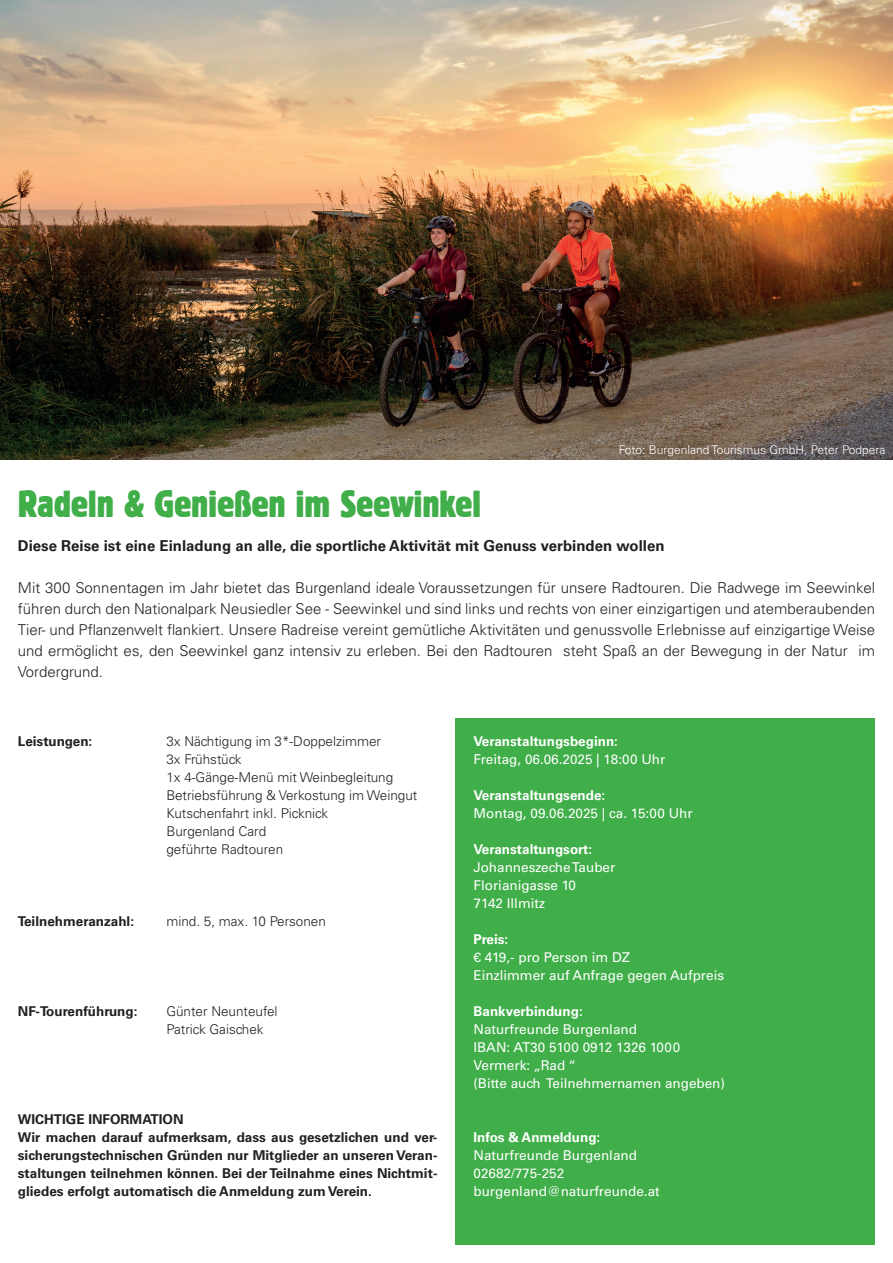
<style>
.page{position:relative;width:893px;height:1263px;background:#fff}
.page>*{position:absolute;margin:0;border:0;box-sizing:border-box;transform-origin:0 0}
.t1{font:condensed 37.5px "Block BE";color:#40ae49}
.t2{font:300 15px/21px "Univers LT Std";color:#231f20;text-align:justify}
.t3{font:700 15px "Univers LT Std";color:#231f20}
.t4{font:13.5px/18px "Univers LT Std";color:#fff}
.t5{font:700 13.5px/18px "Univers LT Std";color:#231f20}
.t6{font:300 13.5px/18px "Univers LT Std";color:#231f20}
.t7{font:700 13.5px "Univers LT Std";color:#fff}
.t8{font:300 12px "Univers LT Std";color:#fff}
</style>
<div class="page">
<div style="left:455px;top:718px;width:420px;height:527px;background:#40ae49"></div>
<img style="left:0;top:0;width:893px;height:460px">
<h1 class="t1" style="left:18px;top:482px;width:465px">Radeln &amp; Genießen im Seewinkel</h1>
<p class="t8" style="left:619px;top:442px;width:268px">Foto: Burgenland Tourismus GmbH, Peter Podpera</p>
<p class="t3" style="left:18px;top:537px;width:648px">Diese Reise ist eine Einladung an alle, die sportliche Aktivität mit Genuss verbinden wollen</p>
<p class="t2" style="left:18px;top:577px;width:859px">Mit 300 Sonnentagen im Jahr bietet das Burgenland ideale Voraussetzungen für unsere Radtouren. Die Radwege im Seewinkel führen durch den Nationalpark Neusiedler See - Seewinkel und sind links und rechts von einer einzigartigen und atemberaubenden Tier- und Pflanzenwelt flankiert. Unsere Radreise vereint gemütliche Aktivitäten und genussvolle Erlebnisse auf einzigartige Weise und ermöglicht es, den Seewinkel ganz intensiv zu erleben. Bei den Radtouren steht Spaß an der Bewegung in der Natur im Vordergrund.</p>
<p class="t5" style="left:18px;top:732px;width:76px">Leistungen:</p>
<p class="t6" style="left:166px;top:732px;width:253px">3x Nächtigung im 3*-Doppelzimmer<br>3x Frühstück<br>1x 4-Gänge-Menü mit Weinbegleitung<br>Betriebsführung &amp; Verkostung im Weingut<br>Kutschenfahrt inkl. Picknick<br>Burgenland Card<br>geführte Radtouren</p>
<p class="t5" style="left:18px;top:912px;width:118px">Teilnehmeranzahl:</p>
<p class="t6" style="left:166px;top:912px;width:161px">mind. 5, max. 10 Personen</p>
<p class="t5" style="left:18px;top:1002px;width:121px">NF-Tourenführung:</p>
<p class="t6" style="left:166px;top:1002px;width:113px">Günter Neunteufel<br>Patrick Gaischek</p>
<p class="t5" style="left:18px;top:1110px;width:421px">WICHTIGE INFORMATION<br>Wir machen darauf aufmerksam, dass aus gesetzlichen und ver&shy;sicherungstechnischen Gründen nur Mitglieder an unseren Veran&shy;staltungen teilnehmen können. Bei der Teilnahme eines Nichtmit&shy;gliedes erfolgt automatisch die Anmeldung zum Verein.</p>
<p class="t7" style="left:473px;top:733px;width:146px">Veranstaltungsbeginn:</p>
<p class="t4" style="left:473px;top:750px;width:193px">Freitag, 06.06.2025 | 18:00 Uhr</p>
<p class="t7" style="left:473px;top:787px;width:133px">Veranstaltungsende:</p>
<p class="t4" style="left:473px;top:804px;width:221px">Montag, 09.06.2025 | ca. 15:00 Uhr</p>
<p class="t7" style="left:473px;top:841px;width:120px">Veranstaltungsort:</p>
<p class="t4" style="left:473px;top:858px;width:143px">Johanneszeche Tauber<br>Florianigasse 10<br>7142 Illmitz</p>
<p class="t7" style="left:473px;top:931px;width:36px">Preis:</p>
<p class="t4" style="left:473px;top:948px;width:252px">€ 419,- pro Person im DZ<br>Einzlimmer auf Anfrage gegen Aufpreis</p>
<p class="t7" style="left:473px;top:1003px;width:111px">Bankverbindung:</p>
<p class="t4" style="left:473px;top:1020px;width:253px">Naturfreunde Burgenland<br>IBAN: AT30 5100 0912 1326 1000<br>Vermerk: „Rad “<br>(Bitte auch Teilnehmernamen angeben)</p>
<p class="t7" style="left:473px;top:1129px;width:128px">Infos &amp; Anmeldung:</p>
<p class="t4" style="left:473px;top:1146px;width:188px">Naturfreunde Burgenland<br>02682/775-252 burgenland@naturfreunde.at</p>
</div>
